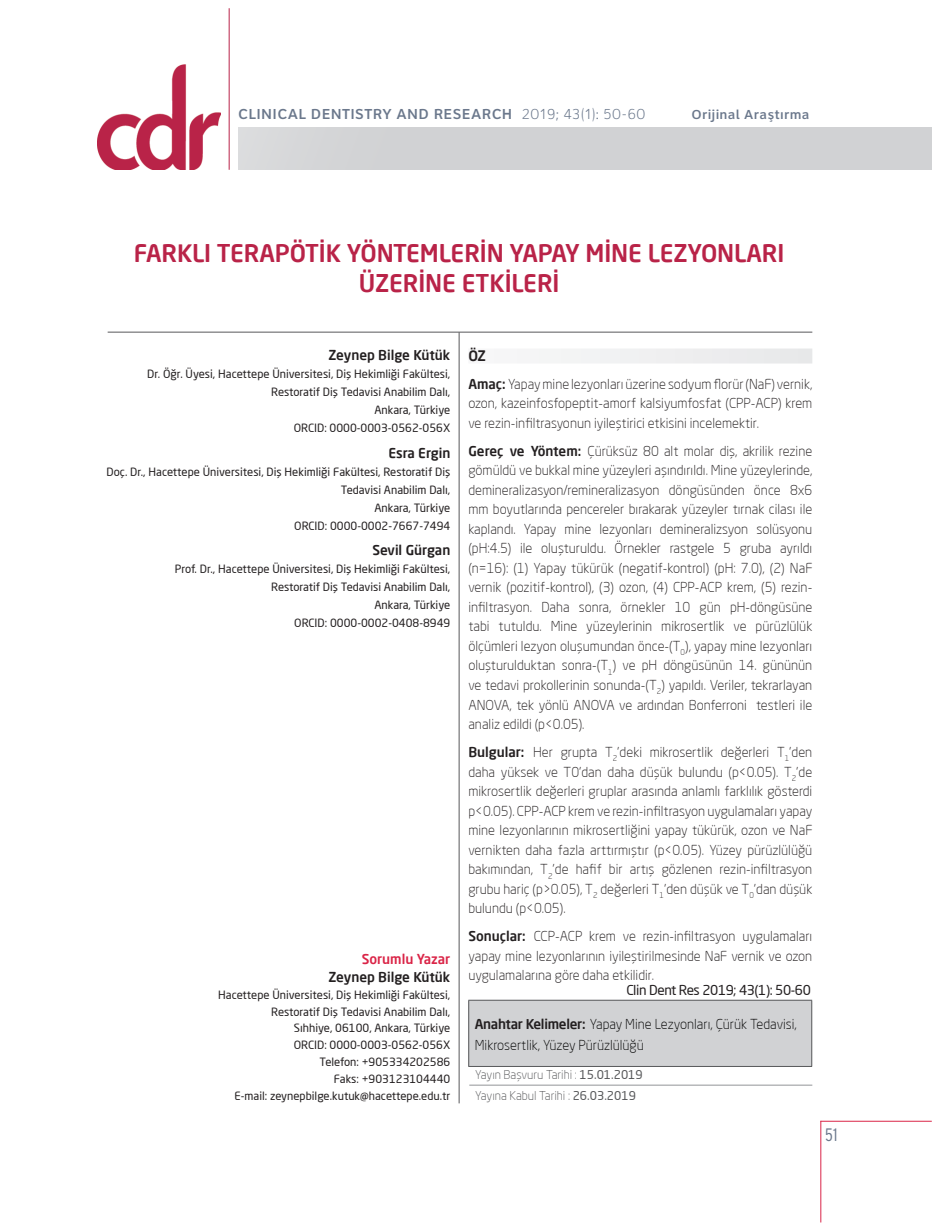
<style>
.page{position:relative;width:940px;height:1231px;background:#fff}
.page>*{position:absolute;margin:0;border:0;box-sizing:border-box;transform-origin:0 0}
.t1{font:500 24px/30px "Neo Sans Pro";letter-spacing:-.005em;color:#b92348;text-align:center}
.t2{font:300 18px "Interstate Condensed";color:#6b788c}
.t3{font:500 15px "Clearview One";letter-spacing:.015em;color:#6b788c}
._1_baslik{font:500 14.25px "Neo Sans Pro";color:#231f20}
.abstract{font:300 13.5px/19.5px "Neo Sans Pro";color:#231f20;text-align:justify}
.t4{font:300 13.5px/21px "Neo Sans Pro";color:#000}
.yazar_adres{font:500 13.5px "Neo Sans Pro";color:#231f20}
.abstract-2{font:13.5px "Neo Sans Pro";letter-spacing:-.03em;color:#231f20}
.t5{font:500 13.5px "Clearview One";letter-spacing:.015em;color:#6b788c}
.t6{font:500 13.5px "Neo Sans Pro";color:#da2447}
.t7{font:300 12px "Neo Sans Pro";color:#57585a}
.yazar_adres-2{font:11.25px/18px "Neo Sans Pro";color:#231f20;text-align:right}
.s1{font-weight:100}
.s2{font-weight:500}
.s3{font-weight:500;color:#231f20}
.s4{font-weight:400}
</style>
<div class="page">
<hr style="left:820px;top:1120px;width:1px;height:102px;background:#da2447">
<hr style="left:820px;top:1120px;width:111px;height:1px;background:#da2447">
<hr style="left:229px;top:8px;width:1px;height:162px;background:#b92348">
<img style="left:97px;top:64px;width:123px;height:106px">
<div style="left:238px;top:127px;width:693px;height:43px;background:#d1d2d4"></div>
<hr style="left:108px;top:332px;width:704px;height:1px;background:#57585a">
<hr style="left:459px;top:332px;width:1px;height:771px;background:#57585a">
<div style="left:468px;top:348px;width:344px;height:15px;background:#f0f0f1"></div>
<div style="left:468px;top:1000px;width:343px;height:66px;background:#d1d2d4"></div>
<hr style="left:468px;top:999px;width:344px;height:1px;background:#57585a">
<hr style="left:468px;top:1000px;width:1px;height:66px;background:#57585a">
<hr style="left:468px;top:1066px;width:344px;height:1px;background:#57585a">
<hr style="left:811px;top:1000px;width:1px;height:66px;background:#57585a">
<hr style="left:469px;top:1084px;width:343px;height:1px;background:#939598">
<p class="t3" style="left:238px;top:105px;width:408px">CLINICAL DENTISTRY AND RESEARCH <span class="s1">2019; 43(1): 50-60</span></p>
<p class="t5" style="left:691px;top:106px;width:120px">Orijinal Araştırma</p>
<p class="t1" style="left:134px;top:237px;width:651px">FARKLI TERAPÖTİK YÖNTEMLERİN YAPAY MİNE LEZYONLARI<br>ÜZERİNE ETKİLERİ</p>
<p class="yazar_adres" style="left:328px;top:347px;width:123px">Zeynep Bilge Kütük</p>
<p class="yazar_adres-2" style="left:147px;top:365px;width:304px">Dr. Öğr. Üyesi, Hacettepe Üniversitesi, Diş Hekimliği Fakültesi,<br>Restoratif Diş Tedavisi Anabilim Dalı,<br>Ankara, Türkiye</p>
<p class="yazar_adres-2" style="left:294px;top:419px;width:158px">ORCID: 0000-0003-0562-056X</p>
<p class="yazar_adres" style="left:388px;top:444px;width:63px">Esra Ergin</p>
<p class="yazar_adres-2" style="left:106px;top:462px;width:345px">Doç. Dr., Hacettepe Üniversitesi, Diş Hekimliği Fakültesi, Restoratif Diş<br>Tedavisi Anabilim Dalı,<br>Ankara, Türkiye</p>
<p class="yazar_adres-2" style="left:294px;top:516px;width:157px">ORCID: 0000-0002-7667-7494</p>
<p class="yazar_adres" style="left:372px;top:541px;width:79px">Sevil Gürgan</p>
<p class="yazar_adres-2" style="left:175px;top:560px;width:277px">Prof. Dr., Hacettepe Üniversitesi, Diş Hekimliği Fakültesi,<br>Restoratif Diş Tedavisi Anabilim Dalı,<br>Ankara, Türkiye</p>
<p class="yazar_adres-2" style="left:294px;top:614px;width:157px">ORCID: 0000-0002-0408-8949</p>
<p class="t6" style="left:361px;top:950px;width:90px">Sorumlu Yazar</p>
<p class="yazar_adres" style="left:328px;top:968px;width:123px">Zeynep Bilge Kütük</p>
<p class="yazar_adres-2" style="left:218px;top:985px;width:233px">Hacettepe Üniversitesi, Diş Hekimliği Fakültesi,</p>
<p class="yazar_adres-2" style="left:271px;top:1002px;width:180px">Restoratif Diş Tedavisi Anabilim Dalı,</p>
<p class="yazar_adres-2" style="left:294px;top:1019px;width:158px">Sıhhiye, 06100, Ankara, Türkiye</p>
<p class="yazar_adres-2" style="left:294px;top:1036px;width:158px">ORCID: 0000-0003-0562-056X</p>
<p class="yazar_adres-2" style="left:319px;top:1053px;width:132px">Telefon: +905334202586</p>
<p class="yazar_adres-2" style="left:333px;top:1069px;width:118px">Faks: +903123104440</p>
<p class="yazar_adres-2" style="left:234px;top:1086px;width:217px">E-mail: zeynepbilge.kutuk@hacettepe.edu.tr</p>
<p class="_1_baslik" style="left:468px;top:346px;width:19px">ÖZ</p>
<p class="abstract" style="left:468px;top:374px;width:345px"><span class="s2">Amaç:</span> Yapay mine lezyonları üzerine sodyum florür (NaF) vernik, ozon, kazeinfosfopeptit-amorf kalsiyumfosfat (CPP-ACP) krem ve rezin-infiltrasyonun iyileştirici etkisini incelemektir.</p>
<p class="abstract" style="left:468px;top:441px;width:345px"><span class="s2">Gereç ve Yöntem:</span> Çürüksüz 80 alt molar diş, akrilik rezine gömüldü ve bukkal mine yüzeyleri aşındırıldı. Mine yüzeylerinde, demineralizasyon/remineralizasyon döngüsünden önce 8x6 mm boyutlarında pencereler bırakarak yüzeyler tırnak cilası ile kaplandı. Yapay mine lezyonları demineralizsyon solüsyonu (pH:4.5) ile oluşturuldu. Örnekler rastgele 5 gruba ayrıldı (n=16): (1) Yapay tükürük (negatif-kontrol) (pH: 7.0), (2) NaF vernik (pozitif-kontrol), (3) ozon, (4) CPP-ACP krem, (5) rezin&shy;infiltrasyon. Daha sonra, örnekler 10 gün pH-döngüsüne tabi tutuldu. Mine yüzeylerinin mikrosertlik ve pürüzlülük ölçümleri lezyon oluşumundan önce-(T<sub>0</sub>), yapay mine lezyonları oluşturulduktan sonra-(T<sub>1</sub>) ve pH döngüsünün 14. gününün ve tedavi prokollerinin sonunda-(T<sub>2</sub>) yapıldı. Veriler, tekrarlayan ANOVA, tek yönlü ANOVA ve ardından Bonferroni testleri ile analiz edildi (p&lt;0.05).</p>
<p class="abstract" style="left:468px;top:742px;width:345px"><span class="s2">Bulgular:</span> Her grupta T<sub>2</sub>’deki mikrosertlik değerleri T<sub>1</sub>’den daha yüksek ve T0’dan daha düşük bulundu (p&lt;0.05). T<sub>2</sub>’de mikrosertlik değerleri gruplar arasında anlamlı farklılık gösterdi p&lt;0.05). CPP-ACP krem ve rezin-infiltrasyon uygulamaları yapay mine lezyonlarının mikrosertliğini yapay tükürük, ozon ve NaF vernikten daha fazla arttırmıştır (p&lt;0.05). Yüzey pürüzlülüğü bakımından, T<sub>2</sub>’de hafif bir artış gözlenen rezin-infiltrasyon grubu hariç (p&gt;0.05), T<sub>2</sub> değerleri T<sub>1</sub>’den düşük ve T<sub>0</sub>’dan düşük bulundu (p&lt;0.05).</p>
<p class="abstract" style="left:468px;top:926px;width:345px"><span class="s2">Sonuçlar:</span> CCP-ACP krem ve rezin-infiltrasyon uygulamaları yapay mine lezyonlarının iyileştirilmesinde NaF vernik ve ozon uygulamalarına göre daha etkilidir.</p>
<p class="t4" style="left:474px;top:1013px;width:323px"><span class="s3">Anahtar Kelimeler:</span> Yapay Mine Lezyonları, Çürük Tedavisi,<br>Mikrosertlik, Yüzey Pürüzlülüğü</p>
<p class="t7" style="left:475px;top:1067px;width:169px">Yayın Başvuru Tarihi : <span class="s4">15.01.2019</span></p>
<p class="t7" style="left:475px;top:1088px;width:162px">Yayına Kabul Tarihi : <span class="s4">26.03.2019</span></p>
<p class="abstract-2" style="left:626px;top:981px;width:186px">Clin Dent Res 2019; 43(1): 50-60</p>
<p class="t2" style="left:825px;top:1124px;width:14px">51</p>
</div>
